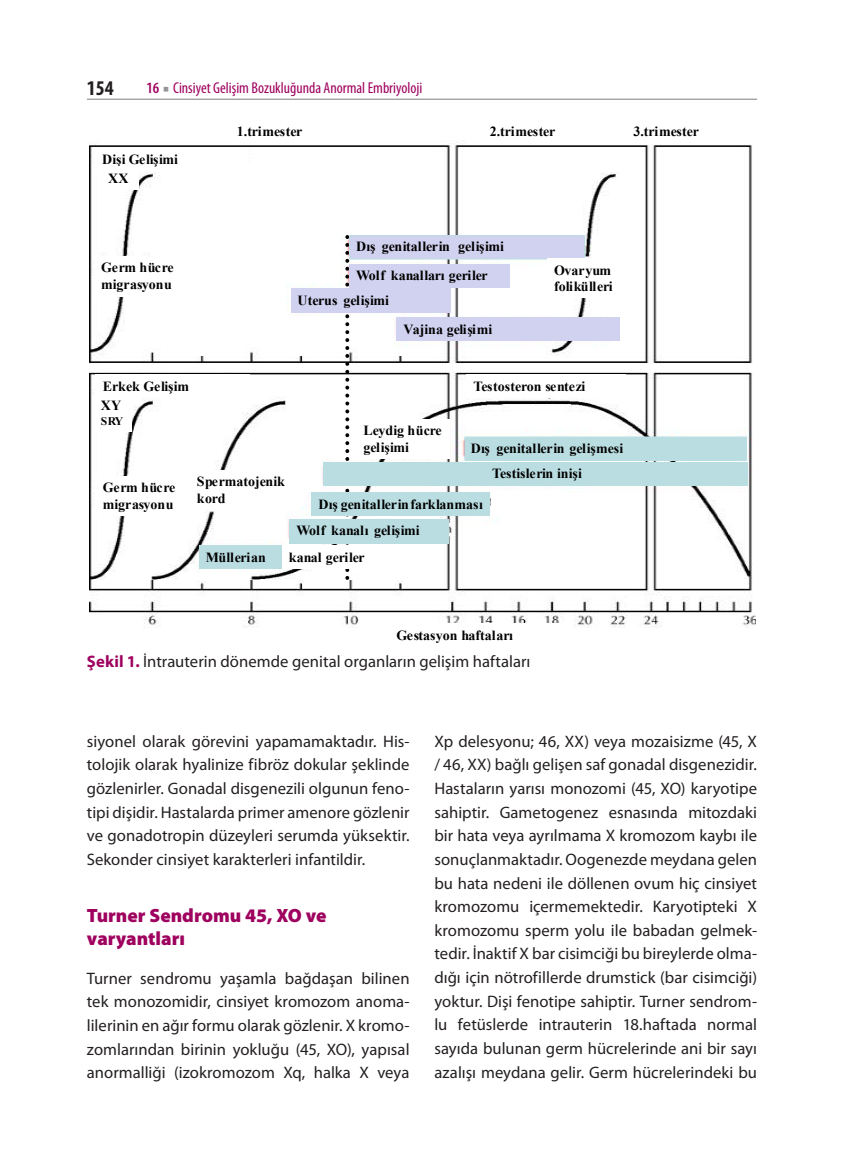
<style>
.page{position:relative;width:844px;height:1166px;background:#fff}
.page>*{position:absolute;margin:0;border:0;box-sizing:border-box;transform-origin:0 0}
.t1{font:700 condensed 21px "Myriad Pro";color:#231f20}
.t2{font:900 19.25px/22.8px "Myriad Pro";color:#9e015e}
.t3{font:16.62px/23.6px "Myriad Pro";color:#231f20;text-align:justify}
.t4{font:condensed 15.75px "Myriad Pro";color:#9e015e}
.t5{font:700 14px/16.4px "Times New Roman";color:#000}
.t6{font:700 14px "Times New Roman";letter-spacing:-.025em;color:#000}
.t7{font:700 11.55px "Times New Roman";color:#000}
.s1{font-weight:600}
.s2{color:#939598}
.s3{font-weight:700;color:#9e015e}
</style>
<div class="page">
<hr style="left:87px;top:99px;width:669px;height:1px;background:#939598">
<img style="left:90px;top:141px;width:665px;height:487px">
<svg style="left:345px;top:237px;width:4px;height:346px"></svg>
<div style="left:230px;top:124px;width:137px;height:19px;background:#fff"></div>
<div style="left:482px;top:124px;width:138px;height:20px;background:#fff"></div>
<div style="left:625px;top:124px;width:135px;height:19px;background:#fff"></div>
<div style="left:95px;top:148px;width:154px;height:23px;background:#fff"></div>
<div style="left:95px;top:375px;width:155px;height:23px;background:#fff"></div>
<div style="left:94px;top:256px;width:93px;height:41px;background:#fff"></div>
<div style="left:95px;top:476px;width:94px;height:39px;background:#fff"></div>
<div style="left:189px;top:470px;width:111px;height:40px;background:#fff"></div>
<div style="left:389px;top:623px;width:176px;height:21px;background:#fff"></div>
<div style="left:349px;top:236px;width:235px;height:23px;background:#d1d1f0"></div>
<div style="left:349px;top:235px;width:236px;height:24px;border:1px solid #bbe0e3"></div>
<div style="left:349px;top:264px;width:160px;height:23px;background:#d1d1f0"></div>
<div style="left:291px;top:289px;width:159px;height:24px;background:#d1d1f0"></div>
<div style="left:396px;top:318px;width:224px;height:23px;background:#d1d1f0"></div>
<div style="left:546px;top:258px;width:90px;height:40px;background:#fff"></div>
<div style="left:199px;top:546px;width:85px;height:23px;background:#badde1"></div>
<div style="left:281px;top:546px;width:92px;height:23px;background:#fff"></div>
<div style="left:289px;top:519px;width:160px;height:24px;background:#badde1"></div>
<div style="left:312px;top:492px;width:177px;height:23px;background:#badde1"></div>
<div style="left:491px;top:491px;width:74px;height:23px;background:#fff"></div>
<div style="left:323px;top:462px;width:425px;height:23px;background:#badde1"></div>
<div style="left:356px;top:419px;width:93px;height:39px;background:#fff"></div>
<div style="left:466px;top:375px;width:159px;height:23px;background:#fff"></div>
<div style="left:464px;top:437px;width:282px;height:23px;background:#badde1"></div>
<div style="left:94px;top:393px;width:37px;height:39px;background:#fff"></div>
<div style="left:101px;top:167px;width:37px;height:23px;background:#fff"></div>
<p class="t1" style="left:87px;top:75px;width:28px">154</p>
<p class="t4" style="left:146px;top:78px;width:277px"><span class="s1">16</span> <span class="s2">▪</span> Cinsiyet Gelişim Bozukluğunda Anormal Embriyoloji</p>
<p class="t5" style="left:102px;top:151px;width:77px">Dişi Gelişimi</p>
<p class="t5" style="left:108px;top:170px;width:22px">XX</p>
<p class="t5" style="left:101px;top:259px;width:74px">Germ hücre migrasyonu</p>
<p class="t6" style="left:103px;top:376px;width:88px">Erkek Gelişim</p>
<p class="t5" style="left:101px;top:396px;width:22px">XY</p>
<p class="t7" style="left:101px;top:413px;width:24px">SRY</p>
<p class="t5" style="left:237px;top:123px;width:67px">1.trimester</p>
<p class="t5" style="left:489px;top:123px;width:67px">2.trimester</p>
<p class="t5" style="left:633px;top:123px;width:67px">3.trimester</p>
<p class="t5" style="left:356px;top:232px;width:149px;line-height:29.1px">Dış genitallerin gelişimi<br>Wolf kanalları geriler</p>
<p class="t5" style="left:297px;top:292px;width:93px">Uterus gelişimi</p>
<p class="t5" style="left:403px;top:321px;width:90px">Vajina gelişimi</p>
<p class="t5" style="left:554px;top:262px;width:60px;line-height:15.9px">Ovaryum folikülleri</p>
<p class="t5" style="left:363px;top:422px;width:80px">Leydig hücre gelişimi</p>
<p class="t5" style="left:473px;top:378px;width:114px">Testosteron sentezi</p>
<p class="t5" style="left:470px;top:439px;width:154px">Dış genitallerin gelişmesi</p>
<p class="t5" style="left:103px;top:479px;width:74px">Germ hücre migrasyonu</p>
<p class="t5" style="left:197px;top:473px;width:89px">Spermatojenik kord</p>
<p class="t5" style="left:318px;top:495px;width:166px">Dış genitallerinfarklanması</p>
<p class="t5" style="left:296px;top:522px;width:125px">Wolf kanalı gelişimi</p>
<p class="t5" style="left:206px;top:548px;width:62px">Müllerian</p>
<p class="t5" style="left:289px;top:548px;width:77px">kanal geriler</p>
<p class="t6" style="left:492px;top:463px;width:91px">Testislerin inişi</p>
<p class="t5" style="left:396px;top:627px;width:118px">Gestasyon haftaları</p>
<p class="t3" style="left:87px;top:650px;width:445px"><span class="s3">Şekil 1.</span> İntrauterin dönemde genital organların gelişim haftaları</p>
<p class="t3" style="left:87px;top:729px;width:324px">siyonel olarak görevini yapamamaktadır. His&shy;tolojik olarak hyalinize fibröz dokular şeklinde gözlenirler. Gonadal disgenezili olgunun feno&shy;tipi dişidir. Hastalarda primer amenore gözlenir ve gonadotropin düzeyleri serumda yüksektir.<br>Sekonder cinsiyet karakterleri infantildir.</p>
<p class="t2" style="left:87px;top:905px;width:241px">Turner Sendromu 45, XO ve varyantları</p>
<p class="t3" style="left:87px;top:966px;width:324px">Turner sendromu yaşamla bağdaşan bilinen tek monozomidir, cinsiyet kromozom anoma&shy;lilerinin en ağır formu olarak gözlenir. X kromo&shy;zomlarından birinin yokluğu (45, XO), yapısal anormalliği (izokromozom Xq, halka X veya</p>
<p class="t3" style="left:434px;top:729px;width:324px">Xp delesyonu; 46, XX) veya mozaisizme (45, X / 46, XX) bağlı gelişen saf gonadal disgenezidir.<br>Hastaların yarısı monozomi (45, XO) karyotipe sahiptir. Gametogenez esnasında mitozdaki bir hata veya ayrılmama X kromozom kaybı ile sonuçlanmaktadır. Oogenezde meydana gelen bu hata nedeni ile döllenen ovum hiç cinsiyet kromozomu içermemektedir. Karyotipteki X kromozomu sperm yolu ile babadan gelmek&shy;tedir. İnaktif X bar cisimciği bu bireylerde olma&shy;dığı için nötrofillerde drumstick (bar cisimciği) yoktur. Dişi fenotipe sahiptir. Turner sendrom&shy;lu fetüslerde intrauterin 18.haftada normal sayıda bulunan germ hücrelerinde ani bir sayı azalışı meydana gelir. Germ hücrelerindeki bu</p>
</div>
